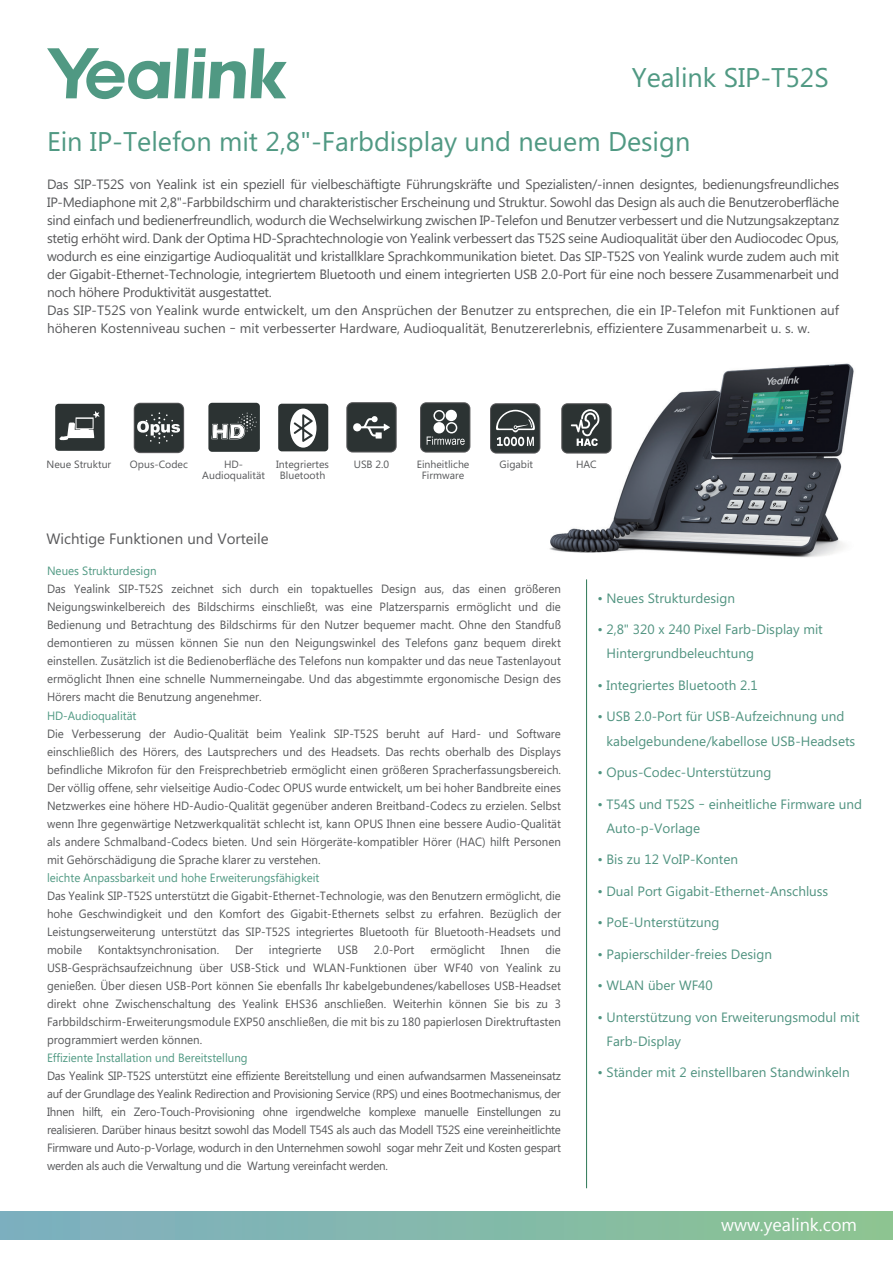
<style>
.page{position:relative;width:893px;height:1264px;background:#fff}
.page>*{position:absolute;margin:0;border:0;box-sizing:border-box;transform-origin:0 0}
.t1{font:27px "Microsoft Phags Pa";color:#509983}
.t2{font:18px "Lao UI";color:#fff}
.t3{font:15px "Microsoft Phags Pa";color:#59595b}
.t4{font:13.5px/18px "Microsoft Phags Pa";letter-spacing:-.02em;color:#57585a}
.t5{font:13.5px/24px "Microsoft Phags Pa";color:#509380}
.t6{font:12px/18px "Microsoft Phags Pa";color:#57585a;text-align:justify;scale:.96 1}
.t7{font:12px "Microsoft Phags Pa";color:#509983;scale:.96 1}
.t8{font:10.5px/10.5px "Microsoft Phags Pa";color:#57585a;text-align:center}
</style>
<div class="page">
<img style="left:455px;top:363px;width:399px;height:275px">
<hr style="left:586px;top:579px;width:1px;height:608px;background:#2d7756">
<svg style="left:47px;top:48px;width:239px;height:51px"></svg>
<div style="left:0;top:1210px;width:892px;height:28px;background:linear-gradient(to right,#7daec2,#8cc492)"></div>
<div style="left:208px;top:403px;width:52px;height:48px;background:#2c3333;border-radius:4px"></div>
<svg style="left:211px;top:412px;width:46px;height:27px"></svg>
<div style="left:278px;top:403px;width:50px;height:48px;background:#2c3333;border-radius:4px"></div>
<svg style="left:290px;top:408px;width:26px;height:39px"></svg>
<div style="left:346px;top:402px;width:50px;height:50px;border:2px solid #59595b;border-radius:5px"></div>
<div style="left:347px;top:403px;width:48px;height:48px;background:#2c3333;border-radius:5px"></div>
<svg style="left:353px;top:416px;width:37px;height:22px"></svg>
<div style="left:490px;top:403px;width:50px;height:50px;border:2px solid #59595b;border-radius:5px"></div>
<div style="left:491px;top:404px;width:48px;height:48px;background:#2c3333;border-radius:5px"></div>
<svg style="left:496px;top:409px;width:38px;height:37px"></svg>
<div style="left:420px;top:402px;width:50px;height:50px;border:2px solid #59595b;border-radius:5px"></div>
<div style="left:421px;top:403px;width:48px;height:48px;background:#2c3333;border-radius:5px"></div>
<svg style="left:426px;top:436px;width:38px;height:9px"></svg>
<div style="left:445px;top:409px;width:12px;height:12px;background:#fff;border-radius:50%"></div>
<div style="left:433px;top:410px;width:12px;height:11px;border:2px solid #fff;border-radius:50%"></div>
<div style="left:446px;top:422px;width:11px;height:11px;border:2px solid #fff;border-radius:50%"></div>
<div style="left:433px;top:422px;width:12px;height:11px;background:#fff;border-radius:50%"></div>
<div style="left:561px;top:403px;width:50px;height:50px;border:2px solid #59595b;border-radius:5px"></div>
<div style="left:562px;top:404px;width:48px;height:48px;background:#2c3333;border-radius:5px"></div>
<svg style="left:570px;top:409px;width:29px;height:37px"></svg>
<div style="left:55px;top:403px;width:49px;height:48px;background:#2c3333;border-radius:4px"></div>
<svg style="left:59px;top:411px;width:40px;height:29px"></svg>
<div style="left:134px;top:402px;width:50px;height:51px;border:2px solid #59595b;border-radius:5px"></div>
<div style="left:135px;top:403px;width:48px;height:49px;background:#2c3333;border-radius:5px"></div>
<svg style="left:137px;top:412px;width:43px;height:31px"></svg>
<h1 class="t1" style="left:631px;top:59px;width:198px">Yealink SIP-T52S</h1>
<h1 class="t1" style="left:47px;top:123px;width:644px">Ein IP-Telefon mit 2,8"-Farbdisplay und neuem Design</h1>
<p class="t4" style="left:47px;top:174px;width:793px">Das SIP-T52S von Yealink ist ein speziell für vielbeschäftigte Führungskräfte und Spezialisten/-innen designtes, bedienungsfreundliches IP-Mediaphone mit 2,8"-Farbbildschirm und charakteristischer Erscheinung und Struktur. Sowohl das Design als auch die Benutzeroberfläche sind einfach und bedienerfreundlich, wodurch die Wechselwirkung zwischen IP-Telefon und Benutzer verbessert und die Nutzungsakzeptanz stetig erhöht wird. Dank der Optima HD-Sprachtechnologie von Yealink verbessert das T52S seine Audioqualität über den Audiocodec Opus, wodurch es eine einzigartige Audioqualität und kristallklare Sprachkommunikation bietet. Das SIP-T52S von Yealink wurde zudem auch mit der Gigabit-Ethernet-Technologie, integriertem Bluetooth und einem integrierten USB 2.0-Port für eine noch bessere Zusammenarbeit und noch höhere Produktivität ausgestattet.<br>Das SIP-T52S von Yealink wurde entwickelt, um den Ansprüchen der Benutzer zu entsprechen, die ein IP-Telefon mit Funktionen auf höheren Kostenniveau suchen – mit verbesserter Hardware, Audioqualität, Benutzererlebnis, effizientere Zusammenarbeit u. s. w.</p>
<p class="t8" style="left:46px;top:459px;width:66px">Neue Struktur</p>
<p class="t8" style="left:130px;top:459px;width:59px">Opus-Codec</p>
<p class="t8" style="left:202px;top:459px;width:64px">HD-<br>Audioqualität</p>
<p class="t8" style="left:276px;top:459px;width:54px">Integriertes<br>Bluetooth</p>
<p class="t8" style="left:416px;top:459px;width:54px">Einheitliche<br>Firmware</p>
<p class="t8" style="left:354px;top:459px;width:37px">USB 2.0</p>
<p class="t8" style="left:499px;top:459px;width:35px">Gigabit</p>
<p class="t8" style="left:576px;top:459px;width:22px">HAC</p>
<p class="t3" style="left:46px;top:528px;width:224px">Wichtige Funktionen und Vorteile</p>
<p class="t7" style="left:47px;top:562px;width:116px">Neues Strukturdesign</p>
<p class="t6" style="left:47px;top:579px;width:536px">Das Yealink SIP-T52S zeichnet sich durch ein topaktuelles Design aus, das einen größeren Neigungswinkelbereich des Bildschirms einschließt, was eine Platzersparnis ermöglicht und die Bedienung und Betrachtung des Bildschirms für den Nutzer bequemer macht. Ohne den Standfuß demontieren zu müssen können Sie nun den Neigungswinkel des Telefons ganz bequem direkt einstellen. Zusätzlich ist die Bedienoberfläche des Telefons nun kompakter und das neue Tastenlayout ermöglicht Ihnen eine schnelle Nummerneingabe. Und das abgestimmte ergonomische Design des Hörers macht die Benutzung angenehmer.</p>
<p class="t7" style="left:47px;top:706px;width:95px">HD-Audioqualität</p>
<p class="t6" style="left:47px;top:723px;width:536px">Die Verbesserung der Audio-Qualität beim Yealink SIP-T52S beruht auf Hard- und Software einschließlich des Hörers, des Lautsprechers und des Headsets. Das rechts oberhalb des Displays befindliche Mikrofon für den Freisprechbetrieb ermöglicht einen größeren Spracherfassungsbereich.<br>Der völlig offene, sehr vielseitige Audio-Codec OPUS wurde entwickelt, um bei hoher Bandbreite eines Netzwerkes eine höhere HD-Audio-Qualität gegenüber anderen Breitband-Codecs zu erzielen. Selbst wenn Ihre gegenwärtige Netzwerkqualität schlecht ist, kann OPUS Ihnen eine bessere Audio-Qualität als andere Schmalband-Codecs bieten. Und sein Hörgeräte-kompatibler Hörer (HAC) hilft Personen mit Gehörschädigung die Sprache klarer zu verstehen.</p>
<p class="t7" style="left:47px;top:868px;width:285px">leichte Anpassbarkeit und hohe Erweiterungsfähigkeit</p>
<p class="t6" style="left:47px;top:885px;width:536px">Das Yealink SIP-T52S unterstützt die Gigabit-Ethernet-Technologie, was den Benutzern ermöglicht, die hohe Geschwindigkeit und den Komfort des Gigabit-Ethernets selbst zu erfahren. Bezüglich der Leistungserweiterung unterstützt das SIP-T52S integriertes Bluetooth für Bluetooth-Headsets und mobile</p>
<p class="t6" style="left:47px;top:939px;width:536px;text-indent:498px">die USB-Gesprächsaufzeichnung über USB-Stick und WLAN-Funktionen über WF40 von Yealink zu genießen. Über diesen USB-Port können Sie ebenfalls Ihr kabelgebundenes/kabelloses USB-Headset direkt ohne Zwischenschaltung des Yealink EHS36 anschließen. Weiterhin können Sie bis zu 3<br>Farbbildschirm-Erweiterungsmodule EXP50 anschließen, die mit bis zu 180 papierlosen Direktruftasten programmiert werden können.</p>
<p class="t7" style="left:47px;top:1048px;width:210px">Effiziente Installation und Bereitstellung</p>
<p class="t6" style="left:47px;top:1065px;width:536px">Das Yealink SIP-T52S unterstützt eine effiziente Bereitstellung und einen aufwandsarmen Masseneinsatz auf der Grundlage des Yealink Redirection and Provisioning Service (RPS) und eines Bootmechanismus, der Ihnen hilft, ein Zero-Touch-Provisioning ohne irgendwelche komplexe manuelle Einstellungen zu realisieren. Darüber hinaus besitzt sowohl das Modell T54S als auch das Modell T52S eine vereinheitlichte Firmware und Auto-p-Vorlage, wodurch in den Unternehmen sowohl sogar mehr Zeit und Kosten gespart werden als auch die Verwaltung und die Wartung vereinfacht werden.</p>
<p class="t6" style="left:98px;top:939px;width:128px">Kontaktsynchronisation.</p>
<p class="t6" style="left:235px;top:939px;width:20px">Der</p>
<p class="t6" style="left:269px;top:939px;width:56px">integrierte</p>
<p class="t6" style="left:337px;top:939px;width:23px">USB</p>
<p class="t6" style="left:374px;top:939px;width:44px">2.0-Port</p>
<p class="t6" style="left:430px;top:939px;width:58px">ermöglicht</p>
<p class="t6" style="left:501px;top:939px;width:31px">Ihnen</p>
<p class="t5" style="left:597px;top:585px;width:139px">• Neues Strukturdesign</p>
<p class="t5" style="left:606px;top:617px;width:218px;text-indent:-9px">• 2,8" 320 x 240 Pixel Farb-Display mit<br>Hintergrundbeleuchtung</p>
<p class="t5" style="left:597px;top:672px;width:162px">• Integriertes Bluetooth 2.1</p>
<p class="t5" style="left:606px;top:704px;width:250px;text-indent:-9px">• USB 2.0-Port für USB-Aufzeichnung und kabelgebundene/kabellose USB-Headsets</p>
<p class="t5" style="left:597px;top:759px;width:175px">• Opus-Codec-Unterstützung</p>
<p class="t5" style="left:606px;top:791px;width:257px;text-indent:-9px">• T54S und T52S – einheitliche Firmware und<br>Auto-p-Vorlage</p>
<p class="t5" style="left:597px;top:846px;width:142px">• Bis zu 12 VoIP-Konten</p>
<p class="t5" style="left:597px;top:877px;width:232px">• Dual Port Gigabit-Ethernet-Anschluss</p>
<p class="t5" style="left:597px;top:909px;width:123px">• PoE-Unterstützung</p>
<p class="t5" style="left:597px;top:940px;width:176px">• Papierschilder-freies Design</p>
<p class="t5" style="left:597px;top:972px;width:117px">• WLAN über WF40</p>
<p class="t5" style="left:606px;top:1003px;width:254px;text-indent:-9px">• Unterstützung von Erweiterungsmodul mit<br>Farb-Display</p>
<p class="t5" style="left:597px;top:1059px;width:254px">• Ständer mit 2 einstellbaren Standwinkeln</p>
<h2 class="t2" style="left:720px;top:1212px;width:137px">www.yealink.com</h2>
</div>
